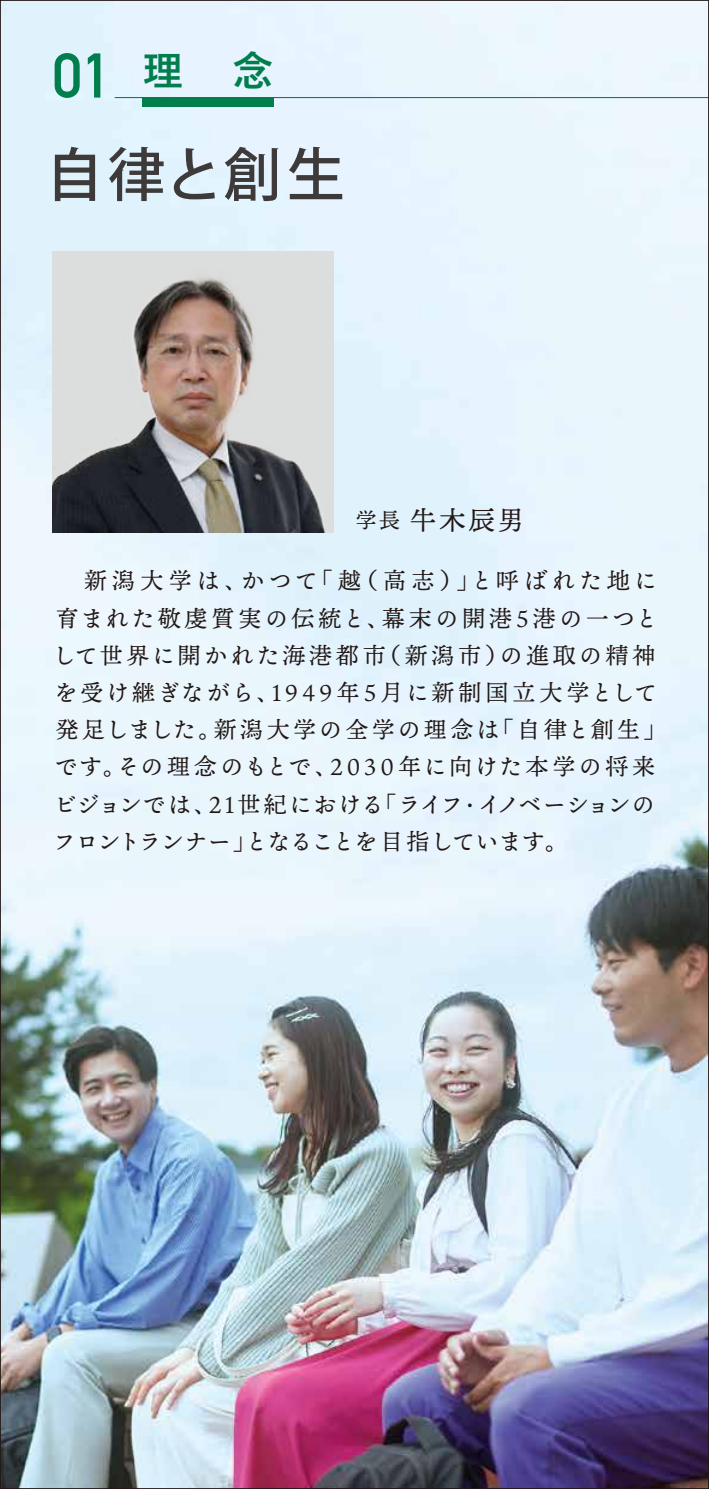
<style>
.page{position:relative;width:709px;height:1489px;background:#fff}
.page>*{position:absolute;margin:0;border:0;box-sizing:border-box;transform-origin:0 0}
.t1{font:500 57.75px "Koz Go Pr 6 N";letter-spacing:.035em;color:#3e3a39}
.t2{font:700 40.75px "Yu Go";color:#007f4d}
.t3{font:26.5px "Ten Mincho Text";color:#221815}
.t4{font:23px/37.2px "Ten Mincho Text";letter-spacing:.13em;color:#221815}
.s1{font-family:"DIN Alternate";font-size:62px}
.s2{font-size:21.25px}
</style>
<div class="page">
<img style="left:3px;top:3px;width:703px;height:1482px">
<hr style="left:115px;top:97px;width:594px;height:1px;background:#007f4d">
<div style="left:143px;top:98px;width:131px;height:9px;background:#007f4d"></div>
<img style="left:52px;top:251px;width:281px;height:281px">
<h2 class="t2" style="left:52px;top:48px;width:222px"><span class="s1">01</span> 理　念</h2>
<h1 class="t1" style="left:46px;top:142px;width:301px">自律と創生</h1>
<p class="t3" style="left:355px;top:505px;width:170px"><span class="s2">学長</span>牛木辰男</p>
<p class="t4" style="left:53px;top:562px;width:615px">　新潟大学は、かつて「越（高志）」と呼ばれた地に育まれた敬虔質実の伝統と、幕末の開港5港の一つとして世界に開かれた海港都市（新潟市）の進取の精神を受け継ぎながら、1949年5月に新制国立大学として発足しました。新潟大学の全学の理念は「自律と創生」です。その理念のもとで、2030年に向けた本学の将来ビジョンでは、2 1世紀における「ライフ・イノベーションのフロントランナー」となることを目指しています。</p>
</div>
